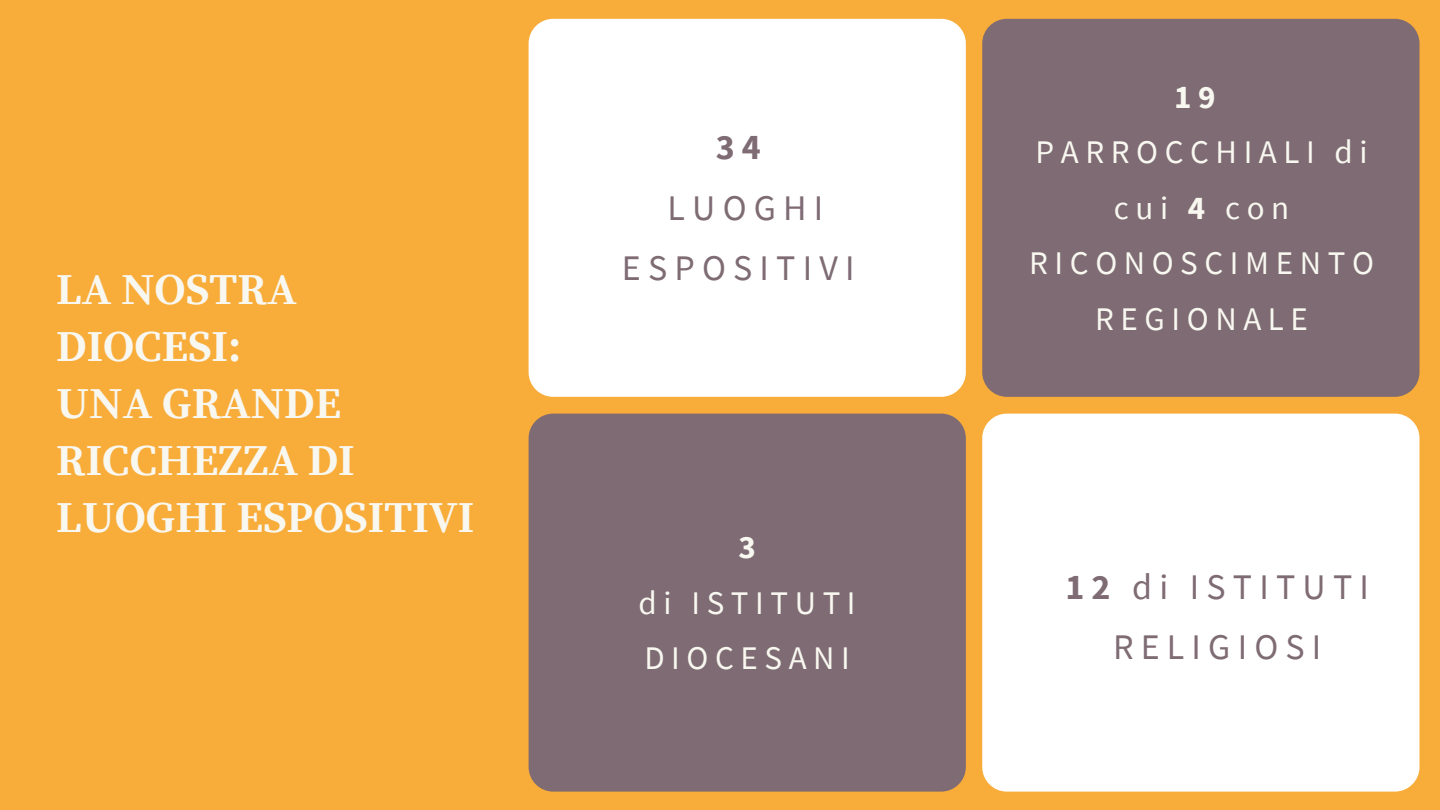
<style>
.page{position:relative;width:1440px;height:810px;background:#f8ac39}
.page>*{position:absolute;margin:0;border:0;box-sizing:border-box;transform-origin:0 0}
.t1{font:700 44px/57px "Source Serif Pro";color:#f8f7f0}
.t2{font:36px/60.8px "Source Sans Pro";letter-spacing:.2em;color:#7e6b73;text-align:center}
.t3{font:700 36px "Source Sans Pro";color:#7e6b73}
.t4{font:33px/55.5px "Source Sans Pro";letter-spacing:.2em;color:#f8f7f0;text-align:center}
.t5{font:700 33px "Source Sans Pro";color:#f8f7f0}
.s1{font-weight:700}
</style>
<div class="page">
<div style="left:529px;top:19px;width:437px;height:378px;background:#fff;border-radius:25px"></div>
<div style="left:982px;top:19px;width:437px;height:378px;background:#7e6b73;border-radius:25px"></div>
<div style="left:982px;top:414px;width:437px;height:378px;background:#fff;border-radius:25px"></div>
<div style="left:529px;top:414px;width:437px;height:378px;background:#7e6b73;border-radius:25px"></div>
<h1 class="t1" style="left:56px;top:262px;width:420px">LA NOSTRA<br>DIOCESI:<br>UNA GRANDE<br>RICCHEZZA DI<br>LUOGHI ESPOSITIVI</h1>
<p class="t3" style="left:716px;top:124px;width:47px">34</p>
<p class="t2" style="left:622px;top:177px;width:234px">LUOGHI<br>ESPOSITIVI</p>
<p class="t5" style="left:738px;top:526px;width:19px">3</p>
<p class="t4" style="left:639px;top:574px;width:219px;text-align:left">di ISTITUTI<br>DIOCESANI</p>
<p class="t5" style="left:1174px;top:75px;width:43px">19</p>
<p class="t4" style="left:1029px;top:124px;width:346px">PARROCCHIALI di cui <span class="s1">4</span> con<br>RICONOSCIMENTO<br>REGIONALE</p>
<p class="t2" style="left:1065px;top:555px;width:305px"><span class="s1">12</span> di ISTITUTI<br>RELIGIOSI</p>
</div>
